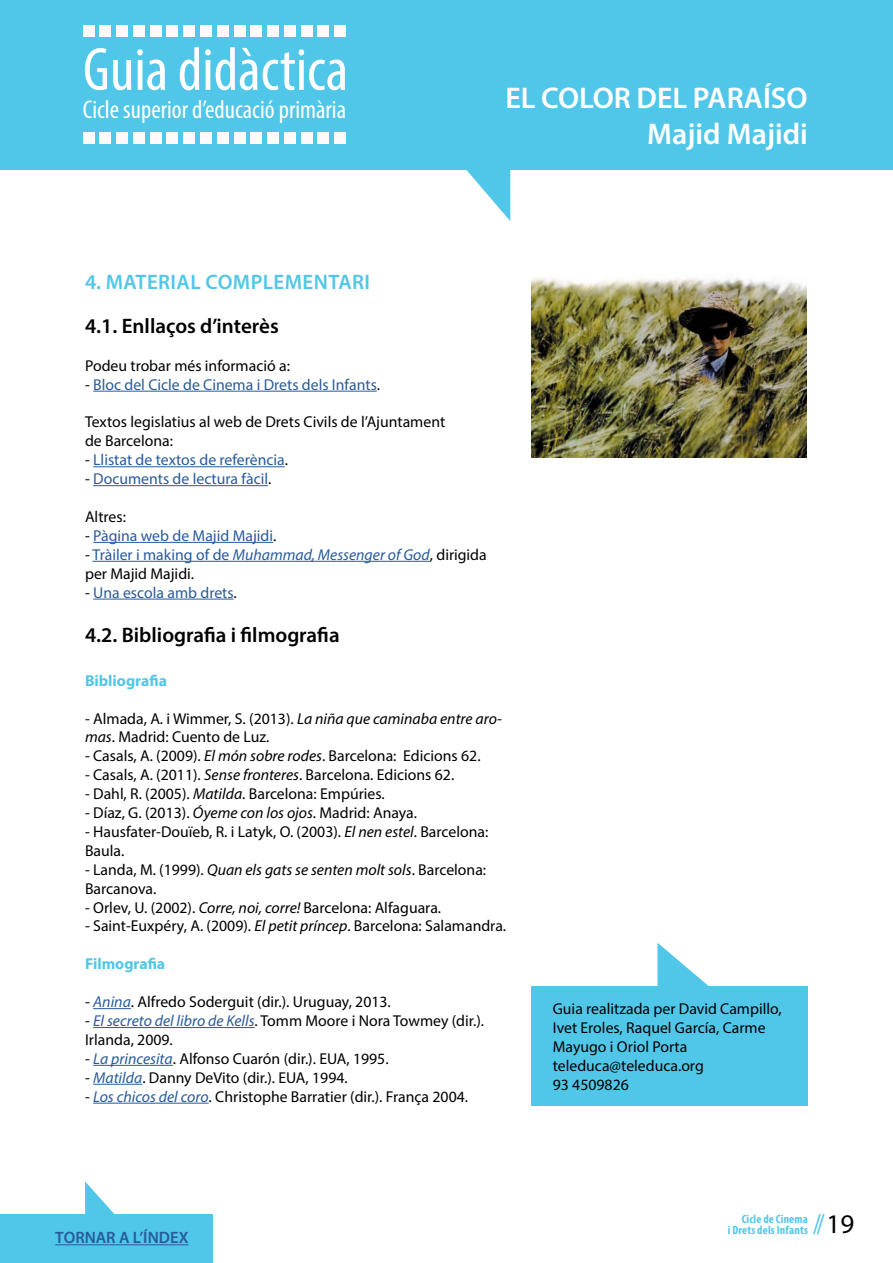
<style>
.page{position:relative;width:893px;height:1263px;background:#fff}
.page>*{position:absolute;margin:0;border:0;box-sizing:border-box;transform-origin:0 0}
.t1{font:condensed 61.5px "Myriad Pro";color:#fff}
.t2{font:600 30px/36px "Myriad Pro";color:#fff;text-align:right}
.t3{font:28.5px "Minion Pro";color:#50c7e9}
.t4{font:condensed 25.8px "Myriad Pro";color:#fff}
.t5{font:600 21px "Myriad Pro";color:#000}
.t6{font:600 21px "Myriad Pro";letter-spacing:.02em;color:#50c7e9}
.t7{font:600 16.5px "Myriad Pro";color:#275b9b}
.t8{font:15.75px/18.9px "Myriad Pro";color:#000}
.t9{font:15.75px "Myriad Pro";color:#275b9b}
.t10{font:700 15.75px "Myriad Pro";color:#50c7e9}
.t11{font:15.75px "Myriad Pro";color:#020203}
.t12{font:700 condensed 12px/10.5px "Myriad Pro";letter-spacing:.015em;color:#50c7e9;text-align:right}
.s1{color:#000}
.s2{color:#275b9b}
.s3{font-style:italic;color:#275b9b}
.s4{font-style:italic}
.s5{font-family:"Myriad Pro";font-size:27px;color:#000}
</style>
<div class="page">
<div style="left:0;top:0;width:893px;height:169px;background:#50c7e9"></div>
<svg style="left:459px;top:169px;width:51px;height:52px"></svg>
<div style="left:83px;top:26px;width:11px;height:11px;background:#fefafc"></div>
<div style="left:100px;top:26px;width:11px;height:11px;background:#fefafc"></div>
<div style="left:116px;top:26px;width:12px;height:11px;background:#fefafc"></div>
<div style="left:133px;top:26px;width:12px;height:11px;background:#fefafc"></div>
<div style="left:150px;top:26px;width:11px;height:11px;background:#fefafc"></div>
<div style="left:167px;top:26px;width:11px;height:11px;background:#fefafc"></div>
<div style="left:183px;top:26px;width:12px;height:11px;background:#fefafc"></div>
<div style="left:200px;top:26px;width:12px;height:11px;background:#fefafc"></div>
<div style="left:217px;top:26px;width:11px;height:11px;background:#fefafc"></div>
<div style="left:234px;top:26px;width:11px;height:11px;background:#fefafc"></div>
<div style="left:251px;top:26px;width:11px;height:11px;background:#fefafc"></div>
<div style="left:267px;top:26px;width:12px;height:11px;background:#fefafc"></div>
<div style="left:284px;top:26px;width:12px;height:11px;background:#fefafc"></div>
<div style="left:301px;top:26px;width:11px;height:11px;background:#fefafc"></div>
<div style="left:318px;top:26px;width:11px;height:11px;background:#fefafc"></div>
<div style="left:334px;top:26px;width:12px;height:11px;background:#fefafc"></div>
<div style="left:83px;top:132px;width:11px;height:12px;background:#fefafc"></div>
<div style="left:100px;top:132px;width:11px;height:12px;background:#fefafc"></div>
<div style="left:116px;top:132px;width:12px;height:12px;background:#fefafc"></div>
<div style="left:133px;top:132px;width:12px;height:12px;background:#fefafc"></div>
<div style="left:150px;top:132px;width:11px;height:12px;background:#fefafc"></div>
<div style="left:167px;top:132px;width:11px;height:12px;background:#fefafc"></div>
<div style="left:183px;top:132px;width:12px;height:12px;background:#fefafc"></div>
<div style="left:200px;top:132px;width:12px;height:12px;background:#fefafc"></div>
<div style="left:217px;top:132px;width:11px;height:12px;background:#fefafc"></div>
<div style="left:234px;top:132px;width:11px;height:12px;background:#fefafc"></div>
<div style="left:251px;top:132px;width:11px;height:12px;background:#fefafc"></div>
<div style="left:267px;top:132px;width:12px;height:12px;background:#fefafc"></div>
<div style="left:284px;top:132px;width:12px;height:12px;background:#fefafc"></div>
<div style="left:301px;top:132px;width:11px;height:12px;background:#fefafc"></div>
<div style="left:318px;top:132px;width:11px;height:12px;background:#fefafc"></div>
<div style="left:334px;top:132px;width:12px;height:12px;background:#fefafc"></div>
<div style="left:531px;top:986px;width:277px;height:120px;background:#50c7e9"></div>
<svg style="left:657px;top:943px;width:51px;height:43px"></svg>
<img style="left:531px;top:277px;width:276px;height:180px">
<svg style="left:85px;top:1181px;width:30px;height:33px"></svg>
<div style="left:0;top:1214px;width:213px;height:49px;background:#50c7e9"></div>
<hr style="left:55px;top:1244px;width:134px;height:1px;background:#275b9b">
<hr style="left:93px;top:391px;width:284px;height:1px;background:#275b9b">
<hr style="left:93px;top:466px;width:192px;height:1px;background:#275b9b">
<hr style="left:93px;top:485px;width:175px;height:1px;background:#275b9b">
<hr style="left:93px;top:542px;width:180px;height:1px;background:#275b9b">
<hr style="left:93px;top:561px;width:337px;height:1px;background:#275b9b">
<hr style="left:93px;top:599px;width:141px;height:1px;background:#275b9b">
<hr style="left:93px;top:1008px;width:38px;height:1px;background:#275b9b">
<hr style="left:93px;top:1027px;width:162px;height:1px;background:#275b9b">
<hr style="left:93px;top:1065px;width:80px;height:1px;background:#275b9b">
<hr style="left:93px;top:1084px;width:49px;height:1px;background:#275b9b">
<hr style="left:93px;top:1103px;width:116px;height:1px;background:#275b9b">
<h1 class="t1" style="left:83px;top:32px;width:267px">Guia didàctica</h1>
<h3 class="t4" style="left:83px;top:94px;width:265px">Cicle superior d’educació primària</h3>
<h2 class="t2" style="left:505px;top:79px;width:304px">EL COLOR DEL PARAÍSO<br>Majid Majidi</h2>
<h3 class="t6" style="left:85px;top:268px;width:287px">4. MATERIAL COMPLEMENTARI</h3>
<h3 class="t5" style="left:85px;top:312px;width:195px">4.1. Enllaços d’interès</h3>
<p class="t8" style="left:85px;top:356px;width:206px">Podeu trobar més informació a:</p>
<p class="t9" style="left:85px;top:375px;width:296px"><span class="s1">-</span> Bloc del Cicle de Cinema i Drets dels Infants<span class="s1">.</span></p>
<p class="t8" style="left:85px;top:412px;width:362px">Textos legislatius al web de Drets Civils de l’Ajuntament de Barcelona:</p>
<p class="t9" style="left:85px;top:450px;width:204px"><span class="s1">-</span> Llistat de textos de referència<span class="s1">.</span></p>
<p class="t9" style="left:85px;top:469px;width:188px"><span class="s1">-</span> Documents de lectura fàcil<span class="s1">.</span></p>
<p class="t11" style="left:85px;top:507px;width:42px">Altres:</p>
<p class="t9" style="left:85px;top:526px;width:193px"><span class="s1">-</span> Pàgina web de Majid Majidi<span class="s1">.</span></p>
<p class="t8" style="left:85px;top:545px;width:403px">- <span class="s2">Tràiler i making of de</span> <span class="s3">Muhammad, Messenger of God</span>, dirigida per Majid Majidi.</p>
<p class="t9" style="left:85px;top:582px;width:153px"><span class="s1">-</span> Una escola amb drets<span class="s1">.</span></p>
<h3 class="t5" style="left:85px;top:621px;width:256px">4.2. Bibliografia i filmografia</h3>
<p class="t10" style="left:85px;top:670px;width:83px">Bibliografia</p>
<p class="t8" style="left:85px;top:708px;width:418px">- Almada, A. i Wimmer, S. (2013). <span class="s4">La niña que caminaba entre aro&shy;mas</span>. Madrid: Cuento de Luz.</p>
<p class="t8" style="left:85px;top:746px;width:397px">- Casals, A. (2009). <span class="s4">El món sobre rodes</span>. Barcelona: Edicions 62.</p>
<p class="t8" style="left:85px;top:765px;width:371px">- Casals, A. (2011). <span class="s4">Sense fronteres</span>. Barcelona. Edicions 62.</p>
<p class="t8" style="left:85px;top:784px;width:301px">- Dahl, R. (2005). <span class="s4">Matilda</span>. Barcelona: Empúries.</p>
<p class="t8" style="left:85px;top:803px;width:334px">- Díaz, G. (2013). <span class="s4">Óyeme con los ojos</span>. Madrid: Anaya.</p>
<p class="t8" style="left:85px;top:822px;width:405px">- Hausfater-Douïeb, R. i Latyk, O. (2003). <span class="s4">El nen estel</span>. Barcelona:<br>Baula.</p>
<p class="t8" style="left:85px;top:860px;width:403px">- Landa, M. (1999). <span class="s4">Quan els gats se senten molt sols</span>. Barcelona:<br>Barcanova.</p>
<p class="t8" style="left:85px;top:897px;width:358px">- Orlev, U. (2002). <span class="s4">Corre, noi, corre!</span> Barcelona: Alfaguara.</p>
<p class="t8" style="left:85px;top:916px;width:423px">- Saint-Euxpéry, A. (2009). <span class="s4">El petit príncep</span>. Barcelona: Salamandra.</p>
<p class="t10" style="left:85px;top:954px;width:82px">Filmografia</p>
<p class="t8" style="left:85px;top:992px;width:307px">- <span class="s3">Anina</span>. Alfredo Soderguit (dir.). Uruguay, 2013.</p>
<p class="t8" style="left:85px;top:1011px;width:401px">- <span class="s3">El secreto del libro de Kells</span>. Tomm Moore i Nora Towmey (dir.).<br>Irlanda, 2009.</p>
<p class="t8" style="left:85px;top:1049px;width:305px">- <span class="s3">La princesita</span>. Alfonso Cuarón (dir.). EUA, 1995.</p>
<p class="t8" style="left:85px;top:1068px;width:264px">- <span class="s3">Matilda</span>. Danny DeVito (dir.). EUA, 1994.</p>
<p class="t8" style="left:85px;top:1086px;width:385px">- <span class="s3">Los chicos del coro</span>. Christophe Barratier (dir.). França 2004.</p>
<p class="t7" style="left:55px;top:1227px;width:135px">TORNAR A L’ÍNDEX</p>
<p class="t8" style="left:553px;top:999px;width:230px">Guia realitzada per David Campillo,<br>Ivet Eroles, Raquel García, Carme<br>Mayugo i Oriol Porta teleduca@teleduca.org<br>93 4509826</p>
<h3 class="t3" style="left:812px;top:1204px;width:43px">//<span class="s5">19</span></h3>
<p class="t12" style="left:728px;top:1213px;width:82px">Cicle de Cinema<br>i Drets dels Infants</p>
</div>
